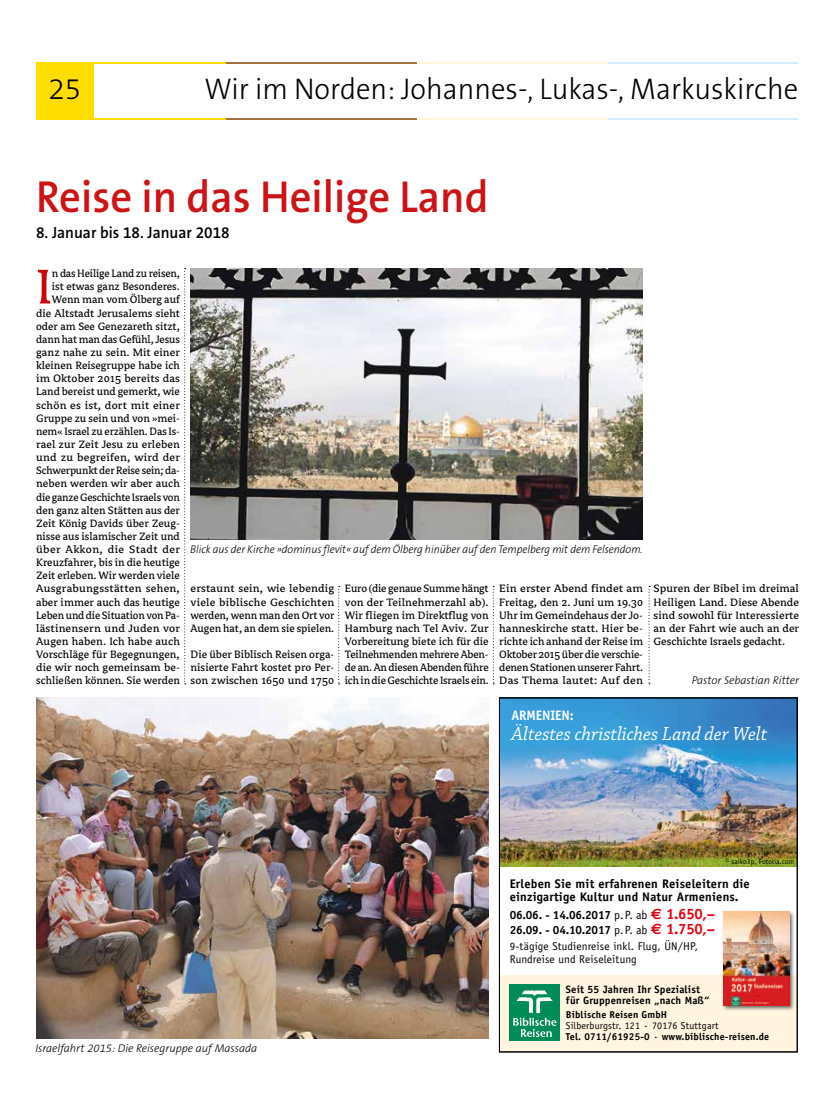
<style>
.page{position:relative;width:833px;height:1117px;background:#fff}
.page>*{position:absolute;margin:0;border:0;box-sizing:border-box;transform-origin:0 0}
.t1{font:54.12px "Avance";color:#c9070a}
.t2{font:600 45px "The Sans B6";color:#cd1316;scale:.95 1}
.t3{font:300 30px "The Sans B3";color:#000;scale:.96 1}
.t4{font:300 30px "The Sans B3";color:#000}
.t5{font:italic 20px "Chaparral Pro";color:#fff}
.t6{font:600 16.25px "The Sans B6";color:#000;scale:.95 1}
.t7{font:700 13.75px "Officina Sans";letter-spacing:-.01em;color:#fff}
.t8{font:700 12.5px/13.8px "Officina Sans";letter-spacing:.015em;color:#000}
.t9{font:11.88px/13.1px "Avance";color:#000;text-align:justify}
.t10{font:11.88px/13.1px "Avance";color:#000;text-align:justify;scale:1.05 1}
.t11{font:700 11.88px/15px "Officina Sans";letter-spacing:-.015em;color:#000}
.t12{font:italic 300 11.25px "The Sans B3";color:#000;scale:.95 1}
.t13{font:italic 300 11.25px "The Sans B3";color:#000}
.t14{font:11.25px/12.5px "Officina Sans";letter-spacing:.015em;color:#000}
.t15{font:700 10.62px/11.2px "Officina Sans";letter-spacing:.015em;color:#000}
.t16{font:700 10px/11.2px "Officina Sans";letter-spacing:.015em;color:#000}
.t17{font:7.5px "Officina Sans";color:#000}
.s1{font-weight:400}
.s2{font-family:"Euro Sans";font-size:15px;color:#e3000f}
.s3{font-size:15px;color:#e3000f}
</style>
<div class="page">
<svg style="left:648px;top:586px;width:2px;height:98px"></svg>
<svg style="left:184px;top:268px;width:2px;height:416px"></svg>
<svg style="left:338px;top:586px;width:2px;height:98px"></svg>
<svg style="left:493px;top:586px;width:1px;height:98px"></svg>
<img style="left:36px;top:697px;width:452px;height:341px">
<img style="left:190px;top:268px;width:453px;height:271px">
<div style="left:499px;top:975px;width:298px;height:76px;background:#fff5e1"></div>
<img style="left:501px;top:699px;width:294px;height:166px">
<img style="left:510px;top:984px;width:49px;height:55px">
<img style="left:722px;top:911px;width:73px;height:99px">
<img style="left:724px;top:911px;width:65px;height:94px">
<img style="left:725px;top:976px;width:62px;height:16px">
<div style="left:499px;top:697px;width:298px;height:354px;border:1px solid #000"></div>
<div style="left:36px;top:62px;width:58px;height:57px;background:#fd0"></div>
<hr style="left:36px;top:62px;width:191px;height:2px;background:#fd0">
<hr style="left:608px;top:62px;width:190px;height:2px;background:#d4edfc">
<hr style="left:416px;top:62px;width:192px;height:2px;background:#fff8da">
<hr style="left:226px;top:62px;width:191px;height:2px;background:#a57242">
<hr style="left:36px;top:118px;width:191px;height:1px;background:#fd0">
<hr style="left:608px;top:118px;width:190px;height:1px;background:#d4edfc">
<hr style="left:416px;top:118px;width:192px;height:1px;background:#fff8da">
<hr style="left:226px;top:118px;width:191px;height:1px;background:#a57242">
<h3 class="t4" style="left:48px;top:74px;width:35px">25</h3>
<h3 class="t3" style="left:205px;top:74px;width:620px">Wir im Norden: Johannes-, Lukas-, Markuskirche</h3>
<h2 class="t2" style="left:36px;top:173px;width:478px">Reise in das Heilige Land</h2>
<h3 class="t6" style="left:36px;top:224px;width:205px">8. Januar bis 18. Januar 2018</h3>
<p class="t9" style="left:36px;top:267px;width:145px;text-align:right">n das Heilige Land zu reisen,<br>ist etwas ganz Besonderes.<br>Wenn man vom Ölberg auf die Altstadt Jerusalems sieht oder am See Genezareth sitzt, dann hat man das Gefühl, Jesus ganz nahe zu sein. Mit einer kleinen Reisegruppe habe ich im Oktober 2015 bereits das<br>Land bereist und gemerkt, wie schön es ist, dort mit einer<br>Gruppe zu sein und von »mei&shy;nem« Israel zu erzählen. Das Is&shy;rael zur Zeit Jesu zu erleben und zu begreifen, wird der<br>Schwerpunkt der Reise sein; da&shy;neben werden wir aber auch die ganze Geschichte Israels von den ganz alten Stätten aus der<br>Zeit König Davids über Zeug&shy;nisse aus islamischer Zeit und über Akkon, die Stadt der<br>Kreuzfahrer, bis in die heutige<br>Zeit erleben. Wir werden viele<br>Ausgrabungsstätten sehen, aber immer auch das heutige<br>Leben und die Situation von Pa&shy;lästinensern und Juden vor<br>Augen haben. Ich habe auch<br>Vorschläge für Begegnungen, die wir noch gemeinsam be&shy;schließen können. Sie werden</p>
<h1 class="t1" style="left:36px;top:259px;width:17px">I</h1>
<p class="t12" style="left:190px;top:543px;width:478px">Blick aus der Kirche »dominus flevit« auf dem Ölberg hinüber auf den Tempelberg mit dem Felsendom.</p>
<p class="t9" style="left:190px;top:582px;width:145px">erstaunt sein, wie lebendig viele biblische Geschichten werden, wenn man den Ort vor Augen hat, an dem sie spielen.</p>
<p class="t9" style="left:190px;top:648px;width:145px">Die über Biblisch Reisen orga&shy;nisierte Fahrt kostet pro Per&shy;son zwischen 1650 und 1750</p>
<p class="t9" style="left:345px;top:582px;width:145px">Euro (die genaue Summe hängt von der Teilnehmerzahl ab).<br>Wir fliegen im Direktflug von Hamburg nach Tel Aviv. Zur Vorbereitung biete ich für die Teilnehmenden mehrere Aben&shy;de an. An diesen Abenden führe ich in die Geschichte Israels ein.</p>
<p class="t10" style="left:499px;top:582px;width:138px">Ein erster Abend findet am Freitag, den 2. Juni um 19.30<br>Uhr im Gemeindehaus der Jo&shy;hanneskirche statt. Hier be&shy;richte ich anhand der Reise im Oktober 2015 über die verschie&shy;denen Stationen unserer Fahrt.<br>Das Thema lautet: Auf den</p>
<p class="t9" style="left:653px;top:582px;width:147px">Spuren der Bibel im dreimal Heiligen Land. Diese Abende sind sowohl für Interessierte an der Fahrt wie auch an der Geschichte Israels gedacht.</p>
<p class="t13" style="left:692px;top:674px;width:109px">Pastor Sebastian Ritter</p>
<p class="t7" style="left:511px;top:706px;width:64px">ARMENIEN:</p>
<h3 class="t5" style="left:511px;top:722px;width:257px">Ältestes christliches Land der Welt</h3>
<p class="t17" style="left:725px;top:856px;width:71px">© saiko3p, Fotolia.com</p>
<p class="t13" style="left:35px;top:1042px;width:223px">Israelfahrt 2015: Die Reisegruppe auf Massada</p>
<p class="t8" style="left:510px;top:876px;width:242px">Erleben Sie mit erfahrenen Reiseleitern die einzigartige Kultur und Natur Armeniens.</p>
<p class="t11" style="left:510px;top:907px;width:207px">06.06. - 14.06.2017 <span class="s1">p.P. ab</span> <span class="s2">€</span> <span class="s3">1.650,–<br></span>26.09. - 04.10.2017 <span class="s1">p.P. ab</span> <span class="s2">€</span> <span class="s3">1.750,–</span></p>
<p class="t14" style="left:510px;top:939px;width:190px">9-tägige Studienreise inkl. Flug, ÜN/HP,<br>Rundreise und Reiseleitung</p>
<p class="t15" style="left:566px;top:982px;width:145px">Seit 55 Jahren Ihr Spezialist für Gruppenreisen „nach Maß“</p>
<p class="t16" style="left:566px;top:1008px;width:205px">Biblische Reisen GmbH<br><span class="s1">Silberburgstr. 121</span> · <span class="s1">70176 Stuttgart<br></span>Tel. 0711/61925-0 · www.biblische-reisen.de</p>
</div>
